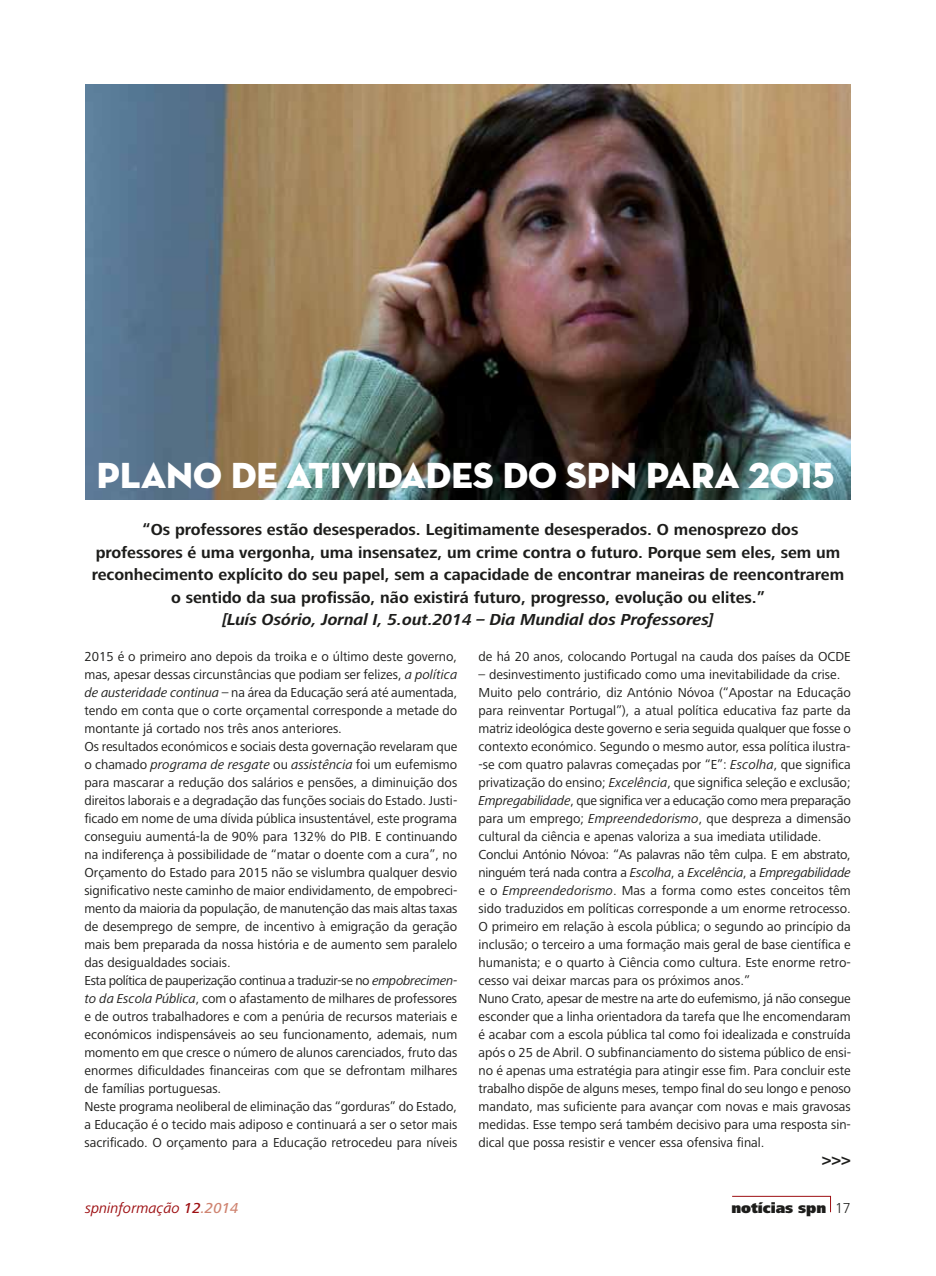
<style>
.page{position:relative;width:936px;height:1276px;background:#fff}
.page>*{position:absolute;margin:0;border:0;box-sizing:border-box;transform-origin:0 0}
.t1{font:36.9px "Neutra Disp Titling";color:#fff}
.t2{font:700 16.5px/22.5px "Frutiger Next LT";color:#1d1d1b;text-align:center}
.t3{font:italic 700 16.5px "Frutiger Next LT";color:#1d1d1b}
.t4{font:italic 15px "Frutiger Next LT";color:#9d0f12}
.t5{font:900 15px "Frutiger Next LT";color:#1d1d1b}
.t6{font:13.5px/18px "Frutiger Next LT";color:#1d1d1b}
.s1{font-style:italic}
.s2{font-weight:500}
.s3{font-weight:500;color:#cf8471}
.s4{font-weight:300}
</style>
<div class="page">
<img style="left:85px;top:84px;width:765px;height:416px">
<svg style="left:732px;top:1195px;width:99px;height:18px"></svg>
<h1 class="t1" style="left:97px;top:452px;width:738px">PLANO DE ATIVIDADES DO SPN PARA 2015</h1>
<p class="t2" style="left:92px;top:518px;width:753px">“Os professores estão desesperados. Legitimamente desesperados. O menosprezo dos<br>professores é uma vergonha, uma insensatez, um crime contra o futuro. Porque sem eles, sem um reconhecimento explícito do seu papel, sem a capacidade de encontrar maneiras de reencontrarem o sentido da sua profissão, não existirá futuro, progresso, evolução ou elites.”</p>
<p class="t3" style="left:222px;top:610px;width:493px">[Luís Osório, Jornal I, 5.out.2014 – Dia Mundial dos Professores]</p>
<p class="t6" style="left:84px;top:648px;width:374px">2015 é o primeiro ano depois da troika e o último deste governo, mas, apesar dessas circunstâncias que podiam ser felizes, <span class="s1">a política de austeridade continua</span> – na área da Educação será até aumentada, tendo em conta que o corte orçamental corresponde a metade do montante já cortado nos três anos anteriores.<br>Os resultados económicos e sociais desta governação revelaram que o chamado <span class="s1">programa de resgate</span> ou <span class="s1">assistência</span> foi um eufemismo para mascarar a redução dos salários e pensões, a diminuição dos direitos laborais e a degradação das funções sociais do Estado. Justi&shy;ficado em nome de uma dívida pública insustentável, este programa conseguiu aumentá-la de 90% para 132% do PIB. E continuando na indiferença à possibilidade de “matar o doente com a cura”, no Orçamento do Estado para 2015 não se vislumbra qualquer desvio significativo neste caminho de maior endividamento, de empobreci&shy;mento da maioria da população, de manutenção das mais altas taxas de desemprego de sempre, de incentivo à emigração da geração mais bem preparada da nossa história e de aumento sem paralelo das desigualdades sociais.<br>Esta política de pauperização continua a traduzir-se no <span class="s1">empobrecimen&shy;to da Escola Pública</span>, com o afastamento de milhares de professores e de outros trabalhadores e com a penúria de recursos materiais e económicos indispensáveis ao seu funcionamento, ademais, num momento em que cresce o número de alunos carenciados, fruto das enormes dificuldades financeiras com que se defrontam milhares de famílias portuguesas.<br>Neste programa neoliberal de eliminação das “gorduras” do Estado, a Educação é o tecido mais adiposo e continuará a ser o setor mais sacrificado. O orçamento para a Educação retrocedeu para níveis</p>
<p class="t6" style="left:478px;top:647px;width:374px">de há 20 anos, colocando Portugal na cauda dos países da OCDE</p>
<p class="t6" style="left:478px;top:665px;width:374px">– desinvestimento justificado como uma inevitabilidade da crise.<br>Muito pelo contrário, diz António Nóvoa (“Apostar na Educação para reinventar Portugal”), a atual política educativa faz parte da matriz ideológica deste governo e seria seguida qualquer que fosse o contexto económico. Segundo o mesmo autor, essa política ilustra--se com quatro palavras começadas por “E”: <span class="s1">Escolha</span>, que significa privatização do ensino; <span class="s1">Excelência</span>, que significa seleção e exclusão; <span class="s1">Empregabilidade</span>, que significa ver a educação como mera preparação para um emprego; <span class="s1">Empreendedorismo</span>, que despreza a dimensão cultural da ciência e apenas valoriza a sua imediata utilidade.<br>Conclui António Nóvoa: “As palavras não têm culpa. E em abstrato, ninguém terá nada contra a <span class="s1">Escolha</span>, a <span class="s1">Excelência</span>, a <span class="s1">Empregabilidade </span>e o <span class="s1">Empreendedorismo</span>. Mas a forma como estes conceitos têm sido traduzidos em políticas corresponde a um enorme retrocesso.<br>O primeiro em relação à escola pública; o segundo ao princípio da inclusão; o terceiro a uma formação mais geral de base científica e humanista; e o quarto à Ciência como cultura. Este enorme retro&shy;cesso vai deixar marcas para os próximos anos.”<br>Nuno Crato, apesar de mestre na arte do eufemismo, já não consegue esconder que a linha orientadora da tarefa que lhe encomendaram é acabar com a escola pública tal como foi idealizada e construída após o 25 de Abril. O subfinanciamento do sistema público de ensi&shy;no é apenas uma estratégia para atingir esse fim. Para concluir este trabalho dispõe de alguns meses, tempo final do seu longo e penoso mandato, mas suficiente para avançar com novas e mais gravosas medidas. Esse tempo será também decisivo para uma resposta sin&shy;dical que possa resistir e vencer essa ofensiva final.</p>
<p class="t2" style="left:821px;top:1148px;width:31px">&gt;&gt;&gt;</p>
<p class="t4" style="left:85px;top:1199px;width:155px">spninformação <span class="s2">12</span><span class="s3">.2014</span></p>
<p class="t5" style="left:731px;top:1199px;width:121px">notícias spn <span class="s4">17</span></p>
</div>
